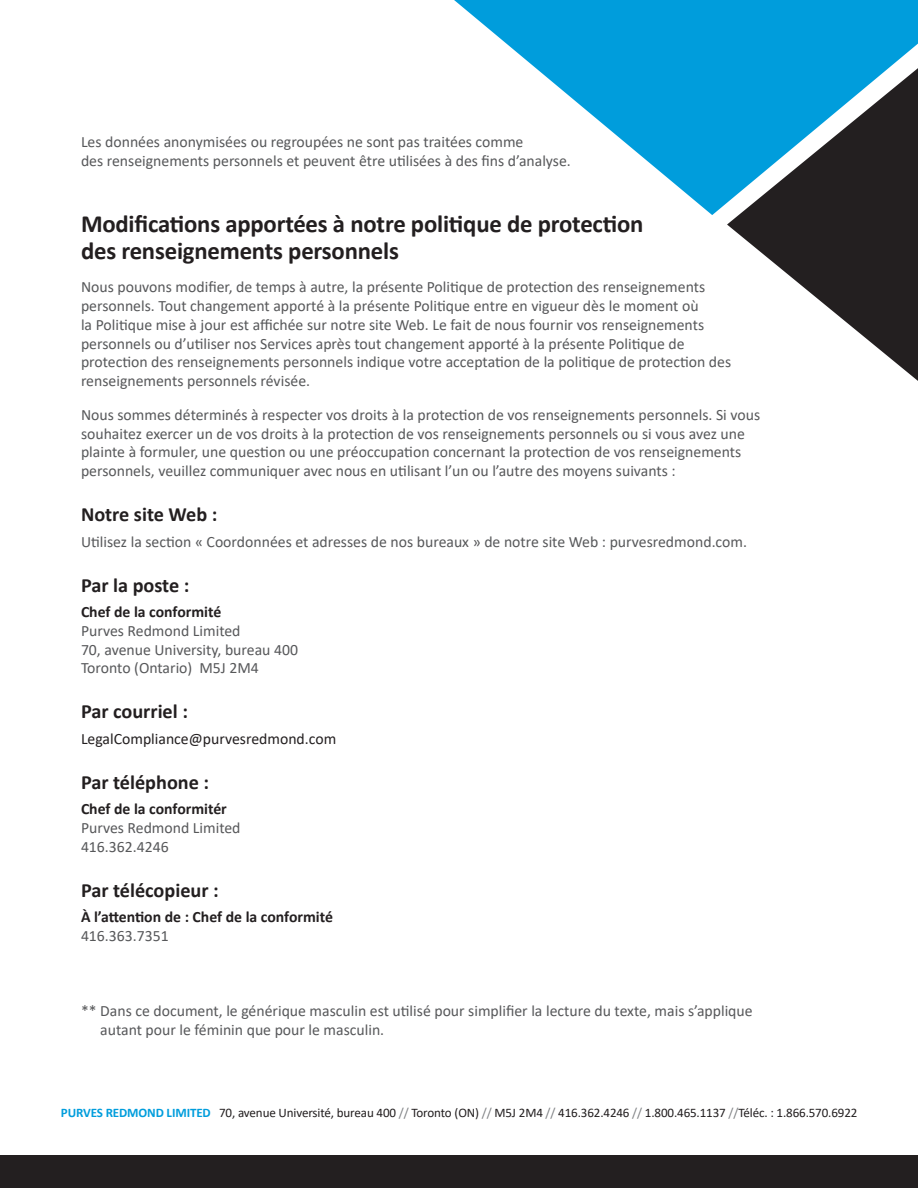
<style>
.page{position:relative;width:918px;height:1188px;background:#fff}
.page>*{position:absolute;margin:0;border:0;box-sizing:border-box;transform-origin:0 0}
.Header_1_FR{font:700 24.75px/26.2px "Calibri";letter-spacing:-.01em;color:#231f20}
.Header_2_FR{font:700 20.25px "Calibri";color:#231f20}
.Body_FR{font:15.75px/18.8px "Calibri";color:#57585a}
.Body_FR-2{font:700 15.75px "Calibri";color:#231f20}
.Body_FR-3{font:15.75px "Calibri";color:#231f20}
.Body_FR-4{font:13.05px "Calibri";letter-spacing:-.01em;color:#231f20}
.s1{font-weight:700;color:#009ddc}
.s2{color:#808285}
</style>
<div class="page">
<svg style="left:454px;top:0;width:464px;height:215px;fill:#009ddc"></svg>
<svg style="left:727px;top:68px;width:191px;height:313px"></svg>
<div style="left:0;top:1156px;width:918px;height:32px;background:#231f20"></div>
<p class="Body_FR" style="left:81px;top:132px;width:491px">Les données anonymisées ou regroupées ne sont pas traitées comme<br>des renseignements personnels et peuvent être utilisées à des fins d’analyse.</p>
<p class="Header_1_FR" style="left:81px;top:211px;width:564px">Modifications apportées à notre politique de protection des renseignements personnels</p>
<p class="Body_FR" style="left:81px;top:277px;width:652px">Nous pouvons modifier, de temps à autre, la présente Politique de protection des renseignements personnels. Tout changement apporté à la présente Politique entre en vigueur dès le moment où<br>la Politique mise à jour est affichée sur notre site Web. Le fait de nous fournir vos renseignements personnels ou d’utiliser nos Services après tout changement apporté à la présente Politique de protection des renseignements personnels indique votre acceptation de la politique de protection des renseignements personnels révisée.</p>
<p class="Body_FR" style="left:81px;top:405px;width:681px">Nous sommes déterminés à respecter vos droits à la protection de vos renseignements personnels. Si vous souhaitez exercer un de vos droits à la protection de vos renseignements personnels ou si vous avez une plainte à formuler, une question ou une préoccupation concernant la protection de vos renseignements personnels, veuillez communiquer avec nous en utilisant l’un ou l’autre des moyens suivants :</p>
<p class="Header_2_FR" style="left:81px;top:500px;width:138px">Notre site Web :</p>
<p class="Body_FR" style="left:81px;top:532px;width:668px">Utilisez la section « Coordonnées et adresses de nos bureaux » de notre site Web : purvesredmond.com.</p>
<p class="Header_2_FR" style="left:81px;top:571px;width:110px">Par la poste :</p>
<p class="Body_FR-2" style="left:81px;top:601px;width:142px">Chef de la conformité</p>
<p class="Body_FR" style="left:81px;top:621px;width:161px">Purves Redmond Limited</p>
<p class="Body_FR" style="left:81px;top:640px;width:219px">70, avenue University, bureau 400</p>
<p class="Body_FR" style="left:81px;top:658px;width:179px">Toronto (Ontario) M5J 2M4</p>
<p class="Header_2_FR" style="left:81px;top:697px;width:108px">Par courriel :</p>
<p class="Body_FR-3" style="left:81px;top:728px;width:257px">LegalCompliance@purvesredmond.com</p>
<p class="Header_2_FR" style="left:81px;top:768px;width:130px">Par téléphone :</p>
<p class="Body_FR-2" style="left:81px;top:798px;width:147px">Chef de la conformitér</p>
<p class="Body_FR" style="left:81px;top:818px;width:161px">Purves Redmond Limited</p>
<p class="Body_FR" style="left:81px;top:837px;width:89px">416.362.4246</p>
<p class="Header_2_FR" style="left:81px;top:876px;width:139px">Par télécopieur :</p>
<p class="Body_FR-2" style="left:81px;top:906px;width:253px">À l’attention de : Chef de la conformité</p>
<p class="Body_FR" style="left:81px;top:926px;width:89px">416.363.7351</p>
<p class="Body_FR" style="left:100px;top:1001px;width:654px;text-indent:-19px">** Dans ce document, le générique masculin est utilisé pour simplifier la lecture du texte, mais s’applique autant pour le féminin que pour le masculin.</p>
<p class="Body_FR-4" style="left:61px;top:1103px;width:798px"><span class="s1">PURVES REDMOND LIMITED</span> 70, avenue Université, bureau 400 <span class="s2">//</span> Toronto (ON) <span class="s2">//</span> M5J 2M4 <span class="s2">//</span> 416.362.4246 <span class="s2">//</span> 1.800.465.1137 <span class="s2">//</span>Téléc. : 1.866.570.6922</p>
</div>
